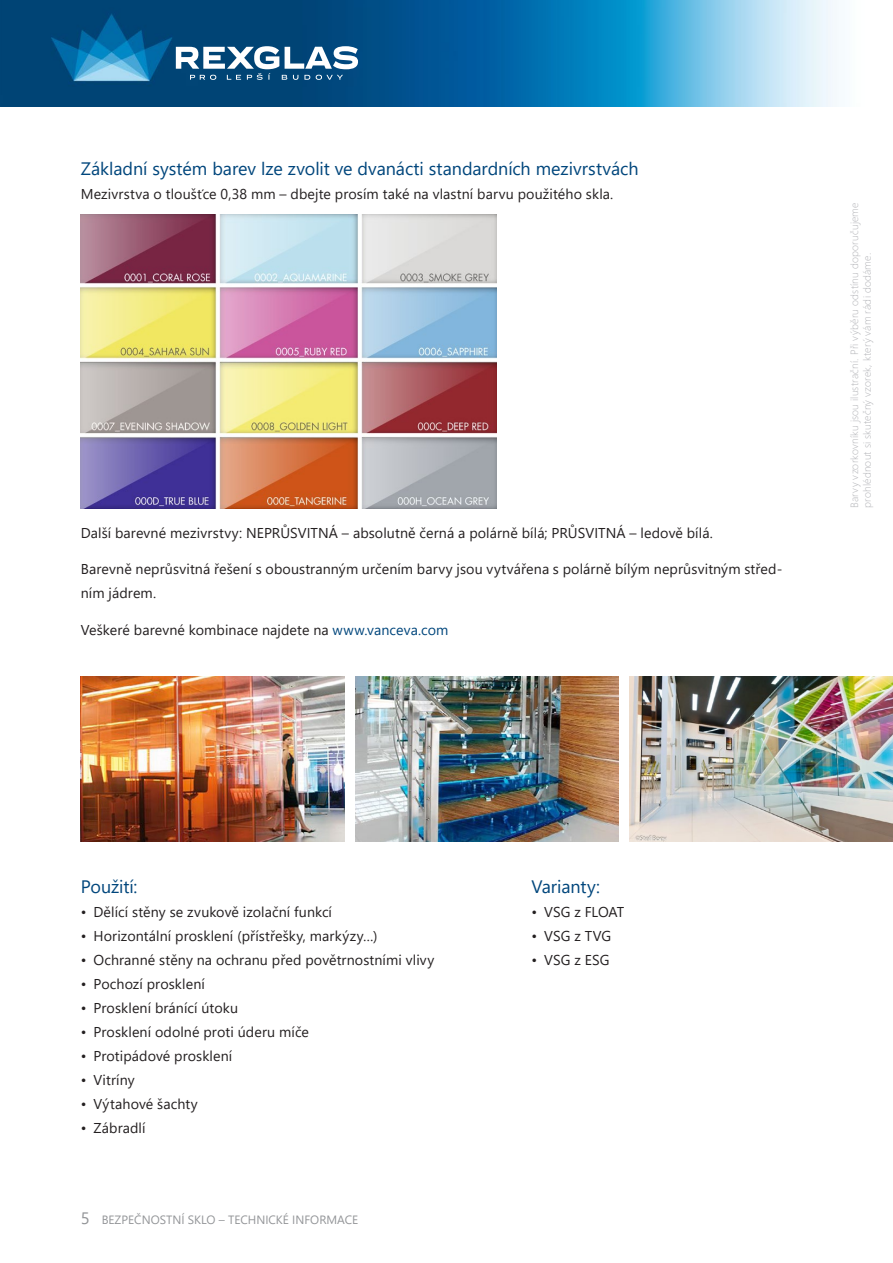
<style>
.page{position:relative;width:893px;height:1263px;background:#fff}
.page>*{position:absolute;margin:0;border:0;box-sizing:border-box;transform-origin:0 0}
.Nadpisek{font:18px "Segoe UI";letter-spacing:-.005em;color:#00467c}
.Text{font:14.25px/24px "Segoe UI";letter-spacing:.005em;color:#231f20}
.Odrazka_Technicky_Ka{font:14.25px "Segoe UI";letter-spacing:.005em;color:#231f20}
.t1{font:12px "Segoe UI";color:#939598}
.Blok_Text{font:300 10.5px/12.6px "Segoe UI";letter-spacing:.02em;color:#b2b3b7}
.s1{color:#00467c}
.s2{font-size:16.5px}
</style>
<div class="page">
<img style="left:81px;top:676px;width:263px;height:166px">
<img style="left:81px;top:215px;width:416px;height:293px">
<img style="left:629px;top:676px;width:264px;height:166px">
<img style="left:355px;top:676px;width:264px;height:166px">
<img style="left:0;top:0;width:837px;height:106px">
<svg style="left:176px;top:46px;width:182px;height:34px"></svg>
<p class="Nadpisek" style="left:81px;top:151px;width:559px">Základní systém barev lze zvolit ve dvanácti standardních mezivrstvách</p>
<p class="Text" style="left:81px;top:180px;width:534px">Mezivrstva o tloušťce 0,38 mm – dbejte prosím také na vlastní barvu použitého skla.</p>
<p class="Text" style="left:81px;top:519px;width:634px">Další barevné mezivrstvy: NEPRŮSVITNÁ – absolutně černá a polárně bílá; PRŮSVITNÁ – ledově bílá.</p>
<p class="Text" style="left:81px;top:556px;width:703px">Barevně neprůsvitná řešení s oboustranným určením barvy jsou vytvářena s polárně bílým neprůsvitným střed&shy;ním jádrem.</p>
<p class="Text" style="left:81px;top:617px;width:369px">Veškeré barevné kombinace najdete na <span class="s1">www.vanceva.com</span></p>
<p class="Blok_Text" style="left:847px;top:508px;width:307px;rotate:-90deg">Barvy vzorkovníku jsou ilustrační. Při výběru odstínu doporučujeme prohlédnout si skutečný vzorek, který vám rádi dodáme.</p>
<p class="Nadpisek" style="left:81px;top:870px;width:58px">Použití:</p>
<p class="Odrazka_Technicky_Ka" style="left:81px;top:899px;width:253px">• Dělící stěny se zvukově izolační funkcí</p>
<p class="Odrazka_Technicky_Ka" style="left:81px;top:923px;width:298px">• Horizontální prosklení (přístřešky, markýzy…)</p>
<p class="Odrazka_Technicky_Ka" style="left:81px;top:947px;width:355px">• Ochranné stěny na ochranu před povětrnostními vlivy</p>
<p class="Odrazka_Technicky_Ka" style="left:81px;top:971px;width:126px">• Pochozí prosklení</p>
<p class="Odrazka_Technicky_Ka" style="left:81px;top:995px;width:159px">• Prosklení bránící útoku</p>
<p class="Odrazka_Technicky_Ka" style="left:81px;top:1019px;width:230px">• Prosklení odolné proti úderu míče</p>
<p class="Odrazka_Technicky_Ka" style="left:81px;top:1043px;width:153px">• Protipádové prosklení</p>
<p class="Odrazka_Technicky_Ka" style="left:81px;top:1067px;width:55px">• Vitríny</p>
<p class="Odrazka_Technicky_Ka" style="left:81px;top:1091px;width:119px">• Výtahové šachty</p>
<p class="Odrazka_Technicky_Ka" style="left:81px;top:1115px;width:66px">• Zábradlí</p>
<p class="t1" style="left:81px;top:1208px;width:279px"><span class="s2">5</span> BEZPEČNOSTNÍ SKLO – TECHNICKÉ INFORMACE</p>
<p class="Nadpisek" style="left:531px;top:870px;width:70px">Varianty:</p>
<p class="Odrazka_Technicky_Ka" style="left:531px;top:899px;width:94px">• VSG z FLOAT</p>
<p class="Odrazka_Technicky_Ka" style="left:531px;top:923px;width:81px">• VSG z TVG</p>
<p class="Odrazka_Technicky_Ka" style="left:531px;top:947px;width:79px">• VSG z ESG</p>
</div>
